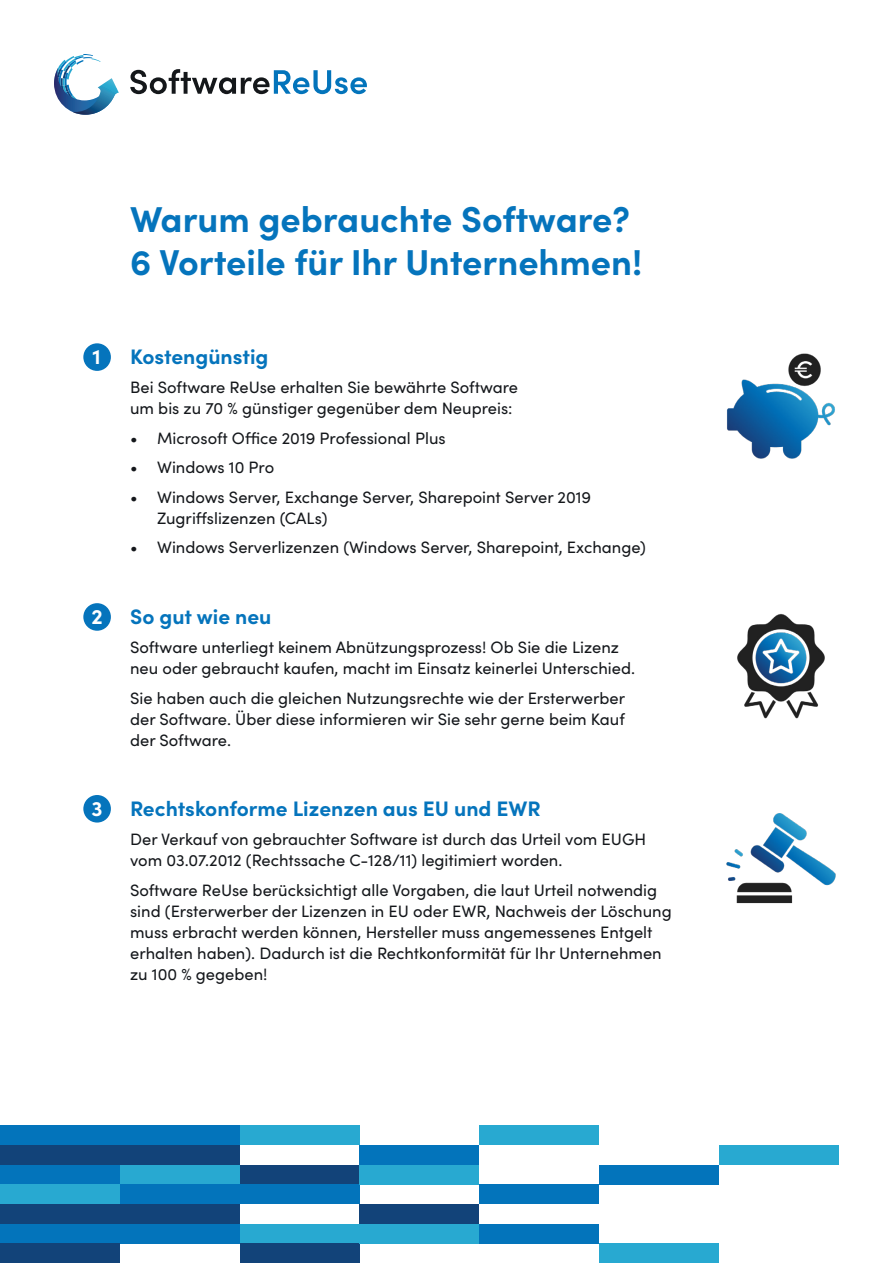
<style>
.page{position:relative;width:893px;height:1263px;background:#fff}
.page>*{position:absolute;margin:0;border:0;box-sizing:border-box;transform-origin:0 0}
.t1{font:700 36px/43.2px "Sofia Pro";color:#0574bc}
.t2{font:700 21px "Sofia Pro";color:#0574bc}
.t3{font:700 21px "Sofia Pro";color:#fff}
.t4{font:16.5px/21px "Sofia Pro";color:#14171b}
</style>
<div class="page">
<svg style="left:54px;top:54px;width:65px;height:61px"></svg>
<svg style="left:130px;top:69px;width:237px;height:25px"></svg>
<div style="left:0;top:1224px;width:120px;height:19px;background:#0374bb"></div>
<div style="left:0;top:1204px;width:120px;height:20px;background:#124379"></div>
<div style="left:0;top:1243px;width:120px;height:20px;background:#124379"></div>
<div style="left:0;top:1165px;width:120px;height:19px;background:#0374bb"></div>
<div style="left:0;top:1145px;width:120px;height:20px;background:#124379"></div>
<div style="left:0;top:1125px;width:120px;height:20px;background:#0374bb"></div>
<div style="left:0;top:1184px;width:120px;height:20px;background:#28a9d1"></div>
<div style="left:120px;top:1204px;width:120px;height:20px;background:#124379"></div>
<div style="left:120px;top:1224px;width:120px;height:19px;background:#0374bb"></div>
<div style="left:120px;top:1165px;width:120px;height:19px;background:#28a9d1"></div>
<div style="left:120px;top:1145px;width:120px;height:20px;background:#124379"></div>
<div style="left:120px;top:1125px;width:120px;height:20px;background:#0374bb"></div>
<div style="left:120px;top:1184px;width:120px;height:20px;background:#0374bb"></div>
<div style="left:240px;top:1224px;width:120px;height:19px;background:#28a9d1"></div>
<div style="left:240px;top:1243px;width:120px;height:20px;background:#124379"></div>
<div style="left:240px;top:1165px;width:120px;height:19px;background:#124379"></div>
<div style="left:240px;top:1125px;width:120px;height:20px;background:#28a9d1"></div>
<div style="left:240px;top:1184px;width:120px;height:20px;background:#0374bb"></div>
<div style="left:360px;top:1224px;width:119px;height:19px;background:#28a9d1"></div>
<div style="left:360px;top:1204px;width:119px;height:20px;background:#124379"></div>
<div style="left:360px;top:1165px;width:119px;height:19px;background:#28a9d1"></div>
<div style="left:360px;top:1145px;width:119px;height:20px;background:#0374bb"></div>
<div style="left:479px;top:1224px;width:120px;height:19px;background:#0374bb"></div>
<div style="left:479px;top:1125px;width:120px;height:20px;background:#28a9d1"></div>
<div style="left:479px;top:1184px;width:120px;height:20px;background:#0374bb"></div>
<div style="left:599px;top:1243px;width:120px;height:20px;background:#28a9d1"></div>
<div style="left:599px;top:1165px;width:120px;height:19px;background:#0374bb"></div>
<div style="left:719px;top:1145px;width:120px;height:20px;background:#28a9d1"></div>
<img style="left:727px;top:353px;width:108px;height:106px">
<div style="left:83px;top:343px;width:28px;height:28px;background:#0574bc;border-radius:50%"></div>
<div style="left:83px;top:603px;width:28px;height:28px;background:#0574bc;border-radius:50%"></div>
<div style="left:83px;top:795px;width:28px;height:27px;background:#0574bc;border-radius:50%"></div>
<img style="left:737px;top:614px;width:88px;height:105px">
<img style="left:726px;top:813px;width:110px;height:91px">
<h1 class="t1" style="left:130px;top:195px;width:514px">Warum gebrauchte Software?<br>6 Vorteile für Ihr Unternehmen!</h1>
<p class="t3" style="left:92px;top:340px;width:10px">1</p>
<p class="t2" style="left:130px;top:340px;width:140px">Kostengünstig</p>
<p class="t4" style="left:130px;top:376px;width:389px">Bei Software ReUse erhalten Sie bewährte Software um bis zu 70 % günstiger gegenüber dem Neupreis:</p>
<p class="t4" style="left:130px;top:426px;width:317px">• Microsoft Office 2019 Professional Plus</p>
<p class="t4" style="left:130px;top:456px;width:146px">• Windows 10 Pro</p>
<p class="t4" style="left:157px;top:485px;width:436px;text-indent:-27px">• Windows Server, Exchange Server, Sharepoint Server 2019<br>Zugriffslizenzen (CALs)</p>
<p class="t4" style="left:130px;top:536px;width:517px">• Windows Serverlizenzen (Windows Server, Sharepoint, Exchange)</p>
<p class="t3" style="left:91px;top:600px;width:13px">2</p>
<p class="t2" style="left:130px;top:600px;width:143px">So gut wie neu</p>
<p class="t4" style="left:130px;top:636px;width:507px">Software unterliegt keinem Abnützungsprozess! Ob Sie die Lizenz neu oder gebraucht kaufen, macht im Einsatz keinerlei Unterschied.</p>
<p class="t4" style="left:130px;top:686px;width:496px;text-align:justify">Sie haben auch die gleichen Nutzungsrechte wie der Ersterwerber der Software. Über diese informieren wir Sie sehr gerne beim Kauf der Software.</p>
<p class="t3" style="left:92px;top:792px;width:13px">3</p>
<p class="t2" style="left:130px;top:792px;width:412px">Rechtskonforme Lizenzen aus EU und EWR</p>
<p class="t4" style="left:130px;top:828px;width:518px">Der Verkauf von gebrauchter Software ist durch das Urteil vom EUGH vom 03.07.2012 (Rechtssache C-128/11) legitimiert worden.</p>
<p class="t4" style="left:130px;top:878px;width:543px">Software ReUse berücksichtigt alle Vorgaben, die laut Urteil notwendig sind (Ersterwerber der Lizenzen in EU oder EWR, Nachweis der Löschung muss erbracht werden können, Hersteller muss angemessenes Entgelt erhalten haben). Dadurch ist die Rechtkonformität für Ihr Unternehmen zu 100 % gegeben!</p>
</div>
